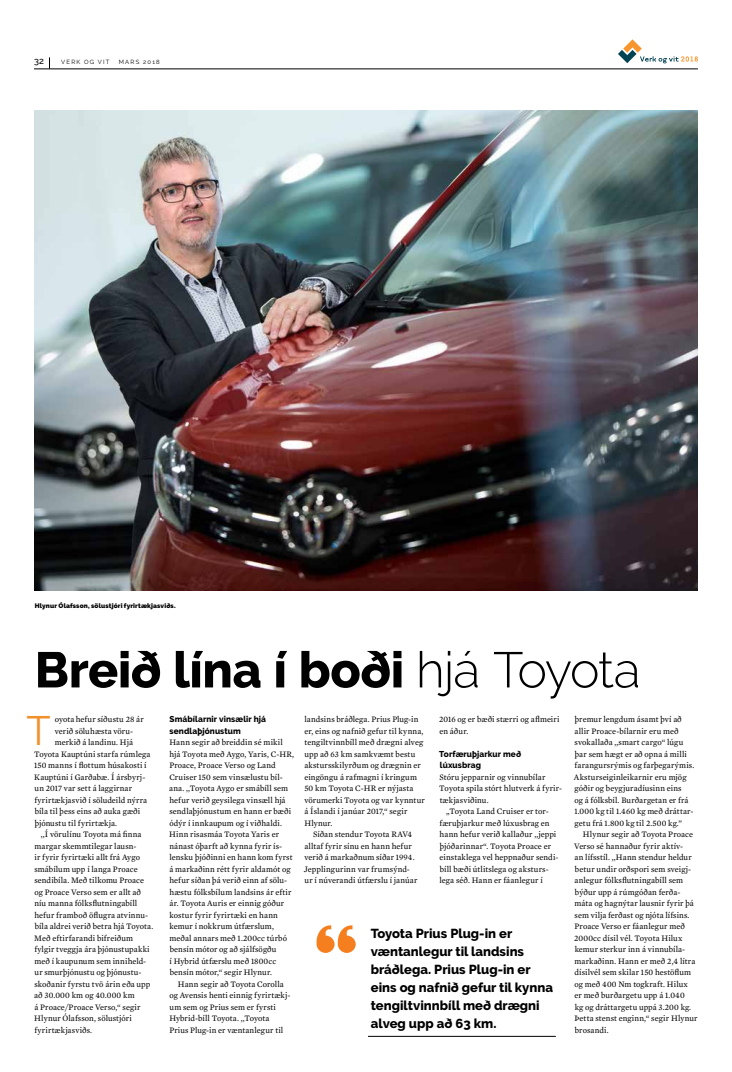
<style>
.page{position:relative;width:732px;height:1072px;background:#fff}
.page>*{position:absolute;margin:0;border:0;box-sizing:border-box;transform-origin:0 0}
.t1{font:800 50px "Raleway";letter-spacing:-.01em;color:#000}
.t2{font:40.9px "Raleway";color:#f0912c}
.t3{font:800 13px/18px "Raleway";color:#000}
.t4{font:500 9px "Raleway";color:#000}
.t5{font:8.5px/11.5px "Mercury Text G2";letter-spacing:.01em;color:#000}
.t6{font:800 8.5px/11.5px "Raleway";letter-spacing:.01em;color:#000}
.t7{font:900 6.5px "Raleway";letter-spacing:.02em;color:#000}
.t8{font:6px "Raleway";letter-spacing:.2em;color:#000}
.s1{font-weight:300}
</style>
<div class="page">
<hr style="left:34px;top:69px;width:663px;height:1px;background:#000">
<svg style="left:49px;top:57px;width:1px;height:12px"></svg>
<svg style="left:618px;top:39px;width:79px;height:24px"></svg>
<img style="left:34px;top:111px;width:663px;height:479px">
<hr style="left:368px;top:1036px;width:187px;height:1px;background:#000">
<svg style="left:316px;top:925px;width:39px;height:27px"></svg>
<p class="t4" style="left:34px;top:56px;width:11px">32</p>
<p class="t8" style="left:61px;top:58px;width:48px">VERK O G V IT</p>
<p class="t8" style="left:119px;top:58px;width:42px">MA RS 2018</p>
<p class="t7" style="left:35px;top:601px;width:142px">Hlynur Ólafsson, sölustjóri fyrirtækjasviðs.</p>
<h1 class="t1" style="left:35px;top:641px;width:607px">Breið lína í boði <span class="s1">hjá Toyota</span></h1>
<h2 class="t2" style="left:26px;top:707px;width:26px">T</h2>
<p class="t5" style="left:55px;top:713px;width:90px">oyota hefur síðustu 28 ár</p>
<p class="t5" style="left:55px;top:725px;width:80px">verið söluhæsta vöru-</p>
<p class="t5" style="left:55px;top:736px;width:79px">merkið á landinu. Hjá</p>
<p class="t5" style="left:34px;top:748px;width:118px">Toyota Kauptúni starfa rúmlega</p>
<p class="t5" style="left:34px;top:759px;width:114px">150 manns í flottum húsakosti í</p>
<p class="t5" style="left:34px;top:771px;width:112px">Kauptúni í Garðabæ. Í ársbyrj-</p>
<p class="t5" style="left:34px;top:782px;width:99px">un 2017 var sett á laggirnar</p>
<p class="t5" style="left:34px;top:794px;width:114px">fyrirtækjasvið í söludeild nýrra</p>
<p class="t5" style="left:35px;top:805px;width:107px">bíla til þess eins að auka gæði</p>
<p class="t5" style="left:35px;top:817px;width:84px">þjónustu til fyrirtækja.</p>
<p class="t5" style="left:41px;top:828px;width:102px">,,Í vörulínu Toyota má finna</p>
<p class="t5" style="left:34px;top:840px;width:104px">margar skemmtilegar lausn-</p>
<p class="t5" style="left:34px;top:851px;width:107px">ir fyrir fyrirtæki allt frá Aygo</p>
<p class="t5" style="left:34px;top:863px;width:105px">smábílum upp í langa Proace</p>
<p class="t5" style="left:34px;top:874px;width:111px">sendibíla. Með tilkomu Proace</p>
<p class="t5" style="left:34px;top:886px;width:108px">og Proace Verso sem er allt að</p>
<p class="t5" style="left:34px;top:897px;width:104px">níu manna fólksflutningabíll</p>
<p class="t5" style="left:34px;top:909px;width:115px">hefur framboð öflugra atvinnu-</p>
<p class="t5" style="left:35px;top:920px;width:120px">bíla aldrei verið betra hjá Toyota.</p>
<p class="t5" style="left:34px;top:932px;width:100px">Með eftirfarandi bifreiðum</p>
<p class="t5" style="left:34px;top:943px;width:117px">fylgir tveggja ára þjónustupakki</p>
<p class="t5" style="left:34px;top:955px;width:113px">með í kaupunum sem inniheld-</p>
<p class="t5" style="left:34px;top:966px;width:108px">ur smurþjónustu og þjónustu-</p>
<p class="t5" style="left:34px;top:978px;width:117px">skoðanir fyrstu tvö árin eða upp</p>
<p class="t5" style="left:34px;top:989px;width:102px">að 30.000 km og 40.000 km</p>
<p class="t5" style="left:34px;top:1001px;width:108px">á Proace/Proace Verso,“ segir</p>
<p class="t5" style="left:34px;top:1012px;width:99px">Hlynur Ólafsson, sölustjóri</p>
<p class="t5" style="left:34px;top:1024px;width:59px">fyrirtækjasviðs.</p>
<p class="t6" style="left:169px;top:713px;width:98px">Smábílarnir vinsælir hjá sendlaþjónustum</p>
<p class="t5" style="left:169px;top:736px;width:126px">Hann segir að breiddin sé mikil hjá Toyota með Aygo, Yaris, C-HR,<br>Proace, Proace Verso og Land<br>Cruiser 150 sem vinsælustu bíl&shy;ana. ,,Toyota Aygo er smábíll sem hefur verið geysilega vinsæll hjá sendlaþjónustum en hann er bæði ódýr í innkaupum og í viðhaldi.<br>Hinn risasmáa Toyota Yaris er nánast óþarft að kynna fyrir ís&shy;lensku þjóðinni en hann kom fyrst á markaðinn rétt fyrir aldamót og hefur síðan þá verið einn af sölu&shy;hæstu fólksbílum landsins ár eftir ár. Toyota Auris er einnig góður kostur fyrir fyrirtæki en hann kemur í nokkrum útfærslum, meðal annars með 1.200cc túrbó bensín mótor og að sjálfsögðu<br>í Hybrid útfærslu með 1800cc bensín mótor,“ segir Hlynur.</p>
<p class="t5" style="left:169px;top:978px;width:123px;text-indent:9px">Hann segir að Toyota Corolla og Avensis henti einnig fyrirtækj&shy;um sem og Prius sem er fyrsti<br>Hybrid-bíll Toyota. ,,Toyota<br>Prius Plug-in er væntanlegur til</p>
<p class="t5" style="left:304px;top:713px;width:115px">landsins bráðlega. Prius Plug-in</p>
<p class="t5" style="left:304px;top:725px;width:120px">er, eins og nafnið gefur til kynna,</p>
<p class="t5" style="left:304px;top:736px;width:120px">tengiltvinnbíll með drægni alveg</p>
<p class="t5" style="left:304px;top:748px;width:112px">upp að 63 km samkvæmt bestu</p>
<p class="t5" style="left:304px;top:759px;width:118px">akstursskilyrðum og drægnin er</p>
<p class="t5" style="left:304px;top:771px;width:114px">eingöngu á rafmagni í kringum</p>
<p class="t5" style="left:304px;top:782px;width:110px">50 km Toyota C-HR er nýjasta</p>
<p class="t5" style="left:304px;top:794px;width:122px">vörumerki Toyota og var kynntur</p>
<p class="t5" style="left:304px;top:805px;width:104px">á Íslandi í janúar 2017,“ segir</p>
<p class="t5" style="left:304px;top:817px;width:30px">Hlynur.</p>
<p class="t5" style="left:313px;top:828px;width:100px">Síðan stendur Toyota RAV4</p>
<p class="t5" style="left:304px;top:840px;width:109px">alltaf fyrir sínu en hann hefur</p>
<p class="t5" style="left:304px;top:851px;width:112px">verið á markaðnum síðar 1994.</p>
<p class="t5" style="left:304px;top:863px;width:108px">Jepplingurinn var frumsýnd-</p>
<p class="t5" style="left:304px;top:874px;width:114px">ur í núverandi útfærslu í janúar</p>
<p class="t5" style="left:439px;top:713px;width:122px">2016 og er bæði stærri og aflmeiri en áður.</p>
<p class="t6" style="left:439px;top:748px;width:83px">Torfæruþjarkur með lúxusbrag</p>
<p class="t5" style="left:439px;top:771px;width:107px">Stóru jepparnir og vinnubílar</p>
<p class="t5" style="left:439px;top:782px;width:124px">Toyota spila stórt hlutverk á fyrir-</p>
<p class="t5" style="left:439px;top:794px;width:50px">tækjasviðinu.</p>
<p class="t5" style="left:446px;top:805px;width:104px">,,Toyota Land Cruiser er tor-</p>
<p class="t5" style="left:439px;top:817px;width:111px">færuþjarkur með lúxusbrag en</p>
<p class="t5" style="left:439px;top:828px;width:118px">hann hefur verið kallaður ,,jeppi</p>
<p class="t5" style="left:439px;top:840px;width:113px">þjóðarinnar“. Toyota Proace er</p>
<p class="t5" style="left:439px;top:851px;width:120px">einstaklega vel heppnaður sendi-</p>
<p class="t5" style="left:439px;top:863px;width:110px">bíll bæði útlitslega og aksturs-</p>
<p class="t5" style="left:439px;top:874px;width:105px">lega séð. Hann er fáanlegur í</p>
<h3 class="t3" style="left:371px;top:924px;width:183px">Toyota Prius Plug-in er væntanlegur til landsins bráðlega. Prius Plug-in er eins og nafnið gefur til kynna tengiltvinnbíll með drægni alveg upp að 63 km.</h3>
<p class="t5" style="left:573px;top:713px;width:122px">þremur lengdum ásamt því að allir Proace-bílarnir eru með svokallaða ,,smart cargo“ lúgu þar sem hægt er að opna á milli farangursrýmis og farþegarýmis.<br>Aksturseiginleikarnir eru mjög góðir og beygjuradíusinn eins<br>og á fólksbíl. Burðargetan er frá<br>1.000 kg til 1.460 kg með dráttar&shy;getu frá 1.800 kg til 2.500 kg.”</p>
<p class="t5" style="left:574px;top:828px;width:125px;text-indent:9px">Hlynur segir að Toyota Proace<br>Verso sé hannaður fyrir aktív-<br>an lífsstíl. ,,Hann stendur heldur betur undir orðspori sem sveigj&shy;anlegur fólksflutningabíll sem býður upp á rúmgóðan ferða&shy;máta og hagnýtar lausnir fyrir þá sem vilja ferðast og njóta lífsins.<br>Proace Verso er fáanlegur með<br>2000cc dísil vél. Toyota Hilux kemur sterkur inn á vinnubíla&shy;markaðinn. Hann er með 2,4 lítra dísilvél sem skilar 150 hestöflum og með 400 Nm togkraft. Hilux<br>er með burðargetu upp á 1.040<br>kg og dráttargetu uppá 3.200 kg.<br>Þetta stenst enginn,“ segir Hlynur brosandi.</p>
</div>
